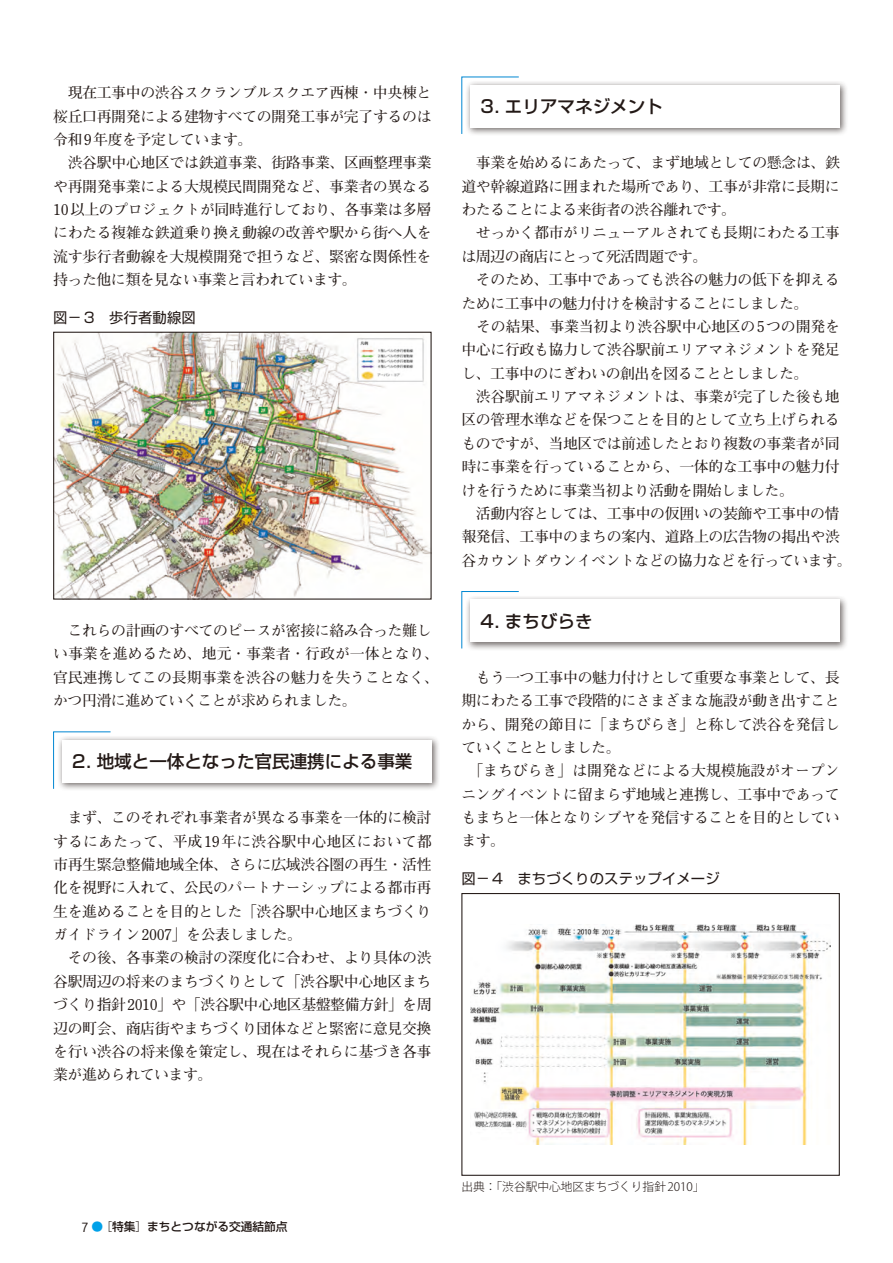
<style>
.page{position:relative;width:893px;height:1263px;background:#fff}
.page>*{position:absolute;margin:0;border:0;box-sizing:border-box;transform-origin:0 0}
.t1{font:500 17.55px "Shin Go Pro";color:#231916}
.t2{font:700 14.85px/23.4px "Futo Min A101 Pro";letter-spacing:-.025em;color:#231916}
.t3{font:14.4px "Shin Go Pro";letter-spacing:.005em;color:#231916}
.t4{font:300 11.7px "Koz Go Pro";color:#231916}
.t5{font:500 11.7px "Shin Go Pro";color:#231916}
.s1{font-family:"Gothic BBB Pro";font-size:12.75px}
.s2{color:#00a1e9}
.s3{font-weight:300}
</style>
<div class="page">
<img style="left:55px;top:334px;width:375px;height:264px">
<div style="left:53px;top:332px;width:379px;height:268px;border:1px solid #231916"></div>
<img style="left:470px;top:924px;width:361px;height:220px">
<div style="left:461px;top:893px;width:379px;height:283px;border:1px solid #231916"></div>
<div style="left:57px;top:735px;width:383px;height:56px;background:#231916;opacity:.65"></div>
<div style="left:62px;top:740px;width:370px;height:42px;background:#fff"></div>
<svg style="left:53px;top:731px;width:58px;height:59px"></svg>
<div style="left:465px;top:595px;width:383px;height:55px;background:#231916;opacity:.65"></div>
<div style="left:470px;top:600px;width:370px;height:42px;background:#fff"></div>
<svg style="left:461px;top:591px;width:59px;height:58px"></svg>
<div style="left:465px;top:80px;width:383px;height:56px;background:#231916;opacity:.65"></div>
<div style="left:470px;top:85px;width:370px;height:43px;background:#fff"></div>
<svg style="left:461px;top:76px;width:59px;height:59px"></svg>
<p class="t2" style="left:53px;top:79px;width:380px">　現在工事中の渋谷スクランブルスクエア西棟・中央棟と桜丘口再開発による建物すべての開発工事が完了するのは令和9年度を予定しています。<br>　渋谷駅中心地区では鉄道事業、街路事業、区画整理事業や再開発事業による大規模民間開発など、事業者の異なる<br>10以上のプロジェクトが同時進行しており、各事業は多層にわたる複雑な鉄道乗り換え動線の改善や駅から街へ人を流す歩行者動線を大規模開発で担うなど、緊密な関係性を持った他に類を見ない事業と言われています。</p>
<p class="t3" style="left:53px;top:306px;width:144px">図－3　歩行者動線図</p>
<p class="t2" style="left:53px;top:617px;width:387px">　これらの計画のすべてのピースが密接に絡み合った難しい事業を進めるため、地元・事業者・行政が一体となり、官民連携してこの長期事業を渋谷の魅力を失うことなく、かつ円滑に進めていくことが求められました。</p>
<p class="t1" style="left:72px;top:747px;width:342px">2. 地域と一体となった官民連携による事業</p>
<p class="t2" style="left:53px;top:804px;width:380px">　まず、このそれぞれ事業者が異なる事業を一体的に検討するにあたって、平成19年に渋谷駅中心地区において都市再生緊急整備地域全体、さらに広域渋谷圏の再生・活性化を視野に入れて、公民のパートナーシップによる都市再生を進めることを目的とした「渋谷駅中心地区まちづくりガイドライン2007」を公表しました。<br>　その後、各事業の検討の深度化に合わせ、より具体の渋谷駅周辺の将来のまちづくりとして「渋谷駅中心地区まちづくり指針2010」や「渋谷駅中心地区基盤整備方針」を周辺の町会、商店街やまちづくり団体などと緊密に意見交換を行い渋谷の将来像を策定し、現在はそれらに基づき各事業が進められています。</p>
<p class="t1" style="left:480px;top:92px;width:184px">3. エリアマネジメント</p>
<p class="t2" style="left:461px;top:149px;width:392px">　事業を始めるにあたって、まず地域としての懸念は、鉄道や幹線道路に囲まれた場所であり、工事が非常に長期にわたることによる来街者の渋谷離れです。<br>　せっかく都市がリニューアルされても長期にわたる工事は周辺の商店にとって死活問題です。<br>　そのため、工事中であっても渋谷の魅力の低下を抑えるために工事中の魅力付けを検討することにしました。<br>　その結果、事業当初より渋谷駅中心地区の5つの開発を中心に行政も協力して渋谷駅前エリアマネジメントを発足し、工事中のにぎわいの創出を図ることとしました。<br>　渋谷駅前エリアマネジメントは、事業が完了した後も地区の管理水準などを保つことを目的として立ち上げられるものですが、当地区では前述したとおり複数の事業者が同時に事業を行っていることから、一体的な工事中の魅力付けを行うために事業当初より活動を開始しました。<br>　活動内容としては、工事中の仮囲いの装飾や工事中の情報発信、工事中のまちの案内、道路上の広告物の掲出や渋谷カウントダウンイベントなどの協力などを行っています。</p>
<p class="t1" style="left:480px;top:606px;width:114px">4. まちびらき</p>
<p class="t2" style="left:461px;top:664px;width:380px">　もう一つ工事中の魅力付けとして重要な事業として、長期にわたる工事で段階的にさまざまな施設が動き出すことから、開発の節目に「まちびらき」と称して渋谷を発信していくこととしました。<br>　「まちびらき」は開発などによる大規模施設がオープンニングイベントに留まらず地域と連携し、工事中であってもまちと一体となりシブヤを発信することを目的としています。</p>
<p class="t3" style="left:461px;top:867px;width:260px">図－4　まちづくりのステップイメージ</p>
<p class="t5" style="left:82px;top:1217px;width:207px"><span class="s1">7</span> <span class="s2">●</span><span class="s3">［</span>特集<span class="s3">］</span>まちとつながる交通結節点</p>
<p class="t4" style="left:461px;top:1179px;width:245px">出典：「渋谷駅中心地区まちづくり指針 2010」</p>
</div>
